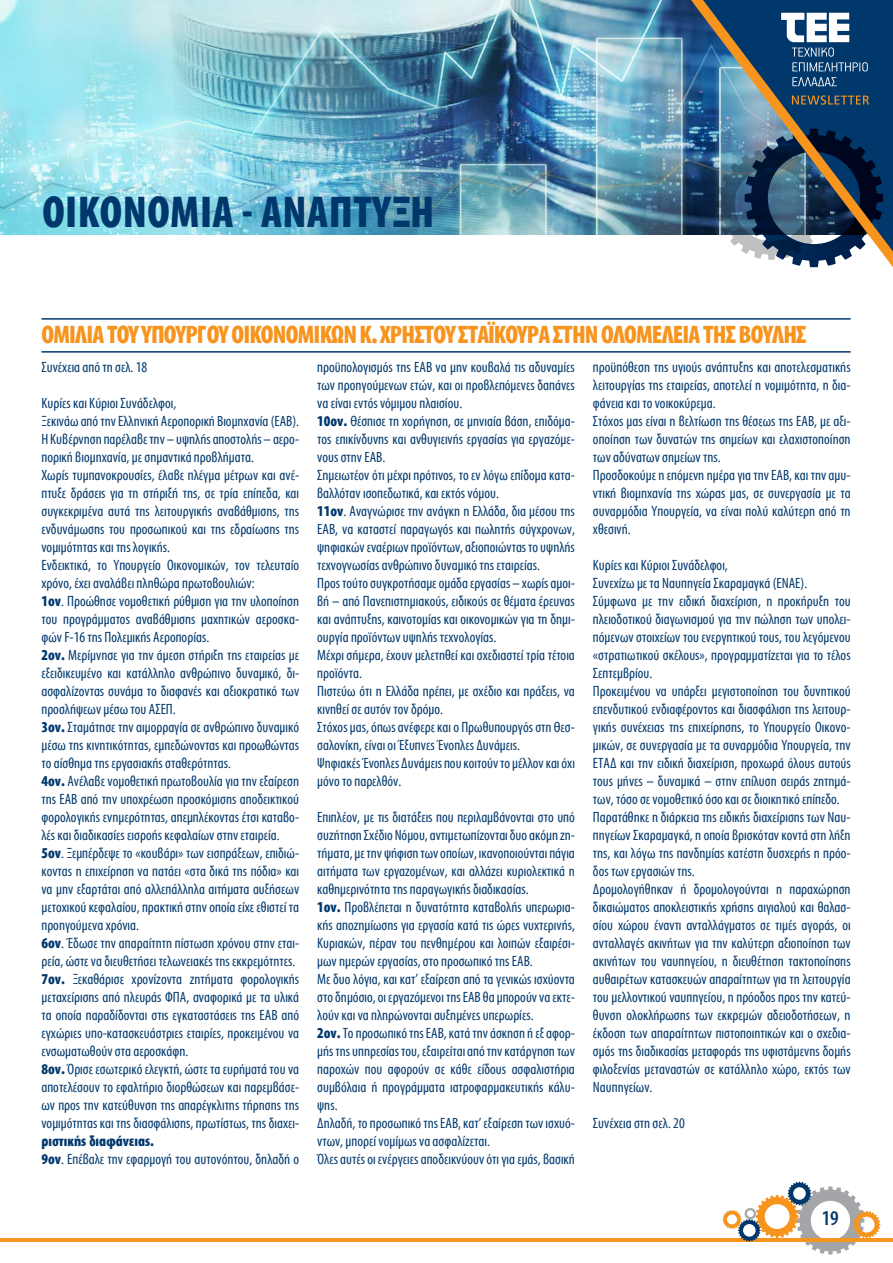
<style>
.page{position:relative;width:893px;height:1263px;background:#fff}
.page>*{position:absolute;margin:0;border:0;box-sizing:border-box;transform-origin:0 0}
.t1{font:700 45px "Myriad Condensed Greek";letter-spacing:.01em;color:#00386c}
.t2{font:700 25.5px "Myriad Condensed Greek";letter-spacing:-.03em;color:#f7941e}
.t3{font:500 21px "Myriad Condensed Greek";color:#00386c}
.t4{font:15px/18px "Myriad Condensed Greek";color:#00386c}
.s1{font-weight:700}
</style>
<div class="page">
<hr style="left:0;top:1238px;width:893px;height:3px;background:#f7941e">
<svg style="left:723px;top:1182px;width:157px;height:72px"></svg>
<img style="left:0;top:0;width:691px;height:234px">
<img style="left:691px;top:0;width:202px;height:267px">
<svg style="left:792px;top:95px;width:77px;height:10px"></svg>
<svg style="left:781px;top:13px;width:87px;height:58px"></svg>
<svg style="left:792px;top:77px;width:45px;height:9px"></svg>
<hr style="left:41px;top:318px;width:810px;height:2px;background:#00386c">
<hr style="left:41px;top:351px;width:810px;height:2px;background:#00386c">
<h1 class="t1" style="left:43px;top:189px;width:393px">ΟΙΚΟΝΟΜΙΑ - ΑΝΑΠΤΥΞΗ</h1>
<h2 class="t2" style="left:41px;top:322px;width:766px">ΟΜΙΛΙΑ ΤΟΥ ΥΠΟΥΡΓΟΥ ΟΙΚΟΝΟΜΙΚΩΝ Κ. ΧΡΗΣΤΟΥ ΣΤΑΪΚΟΥΡΑ ΣΤΗΝ ΟΛΟΜΕΛΕΙΑ ΤΗΣ ΒΟΥΛΗΣ</h2>
<p class="t4" style="left:41px;top:358px;width:107px">Συνέχεια από τη σελ. 18</p>
<p class="t4" style="left:41px;top:394px;width:259px">Κυρίες και Κύριοι Συνάδελφοι,<br>Ξεκινάω από την Ελληνική Αεροπορική Βιομηχανία (ΕΑΒ).<br>Η Κυβέρνηση παρέλαβε την – υψηλής αποστολής – αερο&shy;πορική βιομηχανία, με σημαντικά προβλήματα.<br>Χωρίς τυμπανοκρουσίες, έλαβε πλέγμα μέτρων και ανέ&shy;πτυξε δράσεις για τη στήριξή της, σε τρία επίπεδα, και συγκεκριμένα αυτά της λειτουργικής αναβάθμισης, της ενδυνάμωσης του προσωπικού και της εδραίωσης της νομιμότητας και της λογικής.<br>Ενδεικτικά, το Υπουργείο Οικονομικών, τον τελευταίο χρόνο, έχει αναλάβει πληθώρα πρωτοβουλιών:<br><span class="s1">1ον</span>. Προώθησε νομοθετική ρύθμιση για την υλοποίηση του προγράμματος αναβάθμισης μαχητικών αεροσκα&shy;φών F-16 της Πολεμικής Αεροπορίας.<br><span class="s1">2ον.</span> Μερίμνησε για την άμεση στήριξη της εταιρείας με εξειδικευμένο και κατάλληλο ανθρώπινο δυναμικό, δι&shy;ασφαλίζοντας συνάμα το διαφανές και αξιοκρατικό των προσλήψεων μέσω του ΑΣΕΠ.<br><span class="s1">3ον.</span> Σταμάτησε την αιμορραγία σε ανθρώπινο δυναμικό μέσω της κινητικότητας, εμπεδώνοντας και προωθώντας το αίσθημα της εργασιακής σταθερότητας.<br><span class="s1">4ον.</span> Ανέλαβε νομοθετική πρωτοβουλία για την εξαίρεση της ΕΑΒ από την υποχρέωση προσκόμισης αποδεικτικού φορολογικής ενημερότητας, απεμπλέκοντας έτσι καταβο&shy;λές και διαδικασίες εισροής κεφαλαίων στην εταιρεία.<br><span class="s1">5ον</span>. Ξεμπέρδεψε το «κουβάρι» των εισπράξεων, επιδιώ&shy;κοντας η επιχείρηση να πατάει «στα δικά της πόδια» και να μην εξαρτάται από αλλεπάλληλα αιτήματα αυξήσεων μετοχικού κεφαλαίου, πρακτική στην οποία είχε εθιστεί τα προηγούμενα χρόνια.<br><span class="s1">6ον</span>. Έδωσε την απαραίτητη πίστωση χρόνου στην εται&shy;ρεία, ώστε να διευθετήσει τελωνειακές της εκκρεμότητες.<br><span class="s1">7ον.</span> Ξεκαθάρισε χρονίζοντα ζητήματα φορολογικής μεταχείρισης από πλευράς ΦΠΑ, αναφορικά με τα υλικά τα οποία παραδίδονται στις εγκαταστάσεις της ΕΑΒ από εγχώριες υπο-κατασκευάστριες εταιρίες, προκειμένου να ενσωματωθούν στα αεροσκάφη.<br><span class="s1">8ον.</span> Όρισε εσωτερικό ελεγκτή, ώστε τα ευρήματά του να αποτελέσουν το εφαλτήριο διορθώσεων και παρεμβάσε&shy;ων προς την κατεύθυνση της απαρέγκλιτης τήρησης της νομιμότητας και της διασφάλισης, πρωτίστως, της διαχει-</p>
<p class="t4" style="left:41px;top:1132px;width:259px"><span class="s1">ριστικής διαφάνειας.<br>9ον</span>. Επέβαλε την εφαρμογή του αυτονόητου, δηλαδή ο</p>
<p class="t4" style="left:317px;top:358px;width:259px">προϋπολογισμός της ΕΑΒ να μην κουβαλά τις αδυναμίες των προηγούμενων ετών, και οι προβλεπόμενες δαπάνες να είναι εντός νόμιμου πλαισίου.<br><span class="s1">10ον.</span> Θέσπισε τη χορήγηση, σε μηνιαία βάση, επιδόμα&shy;τος επικίνδυνης και ανθυγιεινής εργασίας για εργαζόμε&shy;νους στην ΕΑΒ.<br>Σημειωτέον ότι μέχρι πρότινος, το εν λόγω επίδομα κατα&shy;βαλλόταν ισοπεδωτικά, και εκτός νόμου.<br><span class="s1">11ον</span>. Αναγνώρισε την ανάγκη η Ελλάδα, δια μέσου της ΕΑΒ, να καταστεί παραγωγός και πωλητής σύγχρονων, ψηφιακών εναέριων προϊόντων, αξιοποιώντας το υψηλής τεχνογνωσίας ανθρώπινο δυναμικό της εταιρείας.<br>Προς τούτο συγκροτήσαμε ομάδα εργασίας – χωρίς αμοι&shy;βή – από Πανεπιστημιακούς, ειδικούς σε θέματα έρευνας και ανάπτυξης, καινοτομίας και οικονομικών για τη δημι&shy;ουργία προϊόντων υψηλής τεχνολογίας.<br>Μέχρι σήμερα, έχουν μελετηθεί και σχεδιαστεί τρία τέτοια προϊόντα.<br>Πιστεύω ότι η Ελλάδα πρέπει, με σχέδιο και πράξεις, να κινηθεί σε αυτόν τον δρόμο.<br>Στόχος μας, όπως ανέφερε και ο Πρωθυπουργός στη Θεσ&shy;σαλονίκη, είναι οι Έξυπνες Ένοπλες Δυνάμεις.<br>Ψηφιακές Ένοπλες Δυνάμεις που κοιτούν το μέλλον και όχι μόνο το παρελθόν.</p>
<p class="t4" style="left:317px;top:808px;width:259px">Επιπλέον, με τις διατάξεις που περιλαμβάνονται στο υπό συζήτηση Σχέδιο Νόμου, αντιμετωπίζονται δυο ακόμη ζη&shy;τήματα, με την ψήφιση των οποίων, ικανοποιούνται πάγια αιτήματα των εργαζομένων, και αλλάζει κυριολεκτικά η καθημερινότητα της παραγωγικής διαδικασίας.<br><span class="s1">1ον.</span> Προβλέπεται η δυνατότητα καταβολής υπερωρια&shy;κής αποζημίωσης για εργασία κατά τις ώρες νυχτερινής, Κυριακών, πέραν του πενθημέρου και λοιπών εξαιρέσι&shy;μων ημερών εργασίας, στο προσωπικό της ΕΑΒ.<br>Με δυο λόγια, και κατ’ εξαίρεση από τα γενικώς ισχύοντα στο δημόσιο, οι εργαζόμενοι της ΕΑΒ θα μπορούν να εκτε&shy;λούν και να πληρώνονται αυξημένες υπερωρίες.<br><span class="s1">2ον.</span> Το προσωπικό της ΕΑΒ, κατά την άσκηση ή εξ αφορ&shy;μής της υπηρεσίας του, εξαιρείται από την κατάργηση των παροχών που αφορούν σε κάθε είδους ασφαλιστήρια συμβόλαια ή προγράμματα ιατροφαρμακευτικής κάλυ&shy;ψης.<br>Δηλαδή, το προσωπικό της ΕΑΒ, κατ’ εξαίρεση των ισχυό&shy;ντων, μπορεί νομίμως να ασφαλίζεται.<br>Όλες αυτές οι ενέργειες αποδεικνύουν ότι για εμάς, βασική</p>
<p class="t4" style="left:593px;top:358px;width:259px">προϋπόθεση της υγιούς ανάπτυξης και αποτελεσματικής λειτουργίας της εταιρείας, αποτελεί η νομιμότητα, η δια&shy;φάνεια και το νοικοκύρεμα.<br>Στόχος μας είναι η βελτίωση της θέσεως της ΕΑΒ, με αξι&shy;οποίηση των δυνατών της σημείων και ελαχιστοποίηση των αδύνατων σημείων της.<br>Προσδοκούμε η επόμενη ημέρα για την ΕΑΒ, και την αμυ&shy;ντική βιομηχανία της χώρας μας, σε συνεργασία με τα συναρμόδια Υπουργεία, να είναι πολύ καλύτερη από τη χθεσινή.</p>
<p class="t4" style="left:593px;top:556px;width:259px">Κυρίες και Κύριοι Συνάδελφοι,<br>Συνεχίζω με τα Ναυπηγεία Σκαραμαγκά (ΕΝΑΕ).<br>Σύμφωνα με την ειδική διαχείριση, η προκήρυξη του πλειοδοτικού διαγωνισμού για την πώληση των υπολει&shy;πόμενων στοιχείων του ενεργητικού τους, του λεγόμενου «στρατιωτικού σκέλους», προγραμματίζεται για το τέλος Σεπτεμβρίου.<br>Προκειμένου να υπάρξει μεγιστοποίηση του δυνητικού επενδυτικού ενδιαφέροντος και διασφάλιση της λειτουρ&shy;γικής συνέχειας της επιχείρησης, το Υπουργείο Οικονο&shy;μικών, σε συνεργασία με τα συναρμόδια Υπουργεία, την ΕΤΑΔ και την ειδική διαχείριση, προχωρά όλους αυτούς τους μήνες – δυναμικά – στην επίλυση σειράς ζητημά&shy;των, τόσο σε νομοθετικό όσο και σε διοικητικό επίπεδο.<br>Παρατάθηκε η διάρκεια της ειδικής διαχείρισης των Ναυ&shy;πηγείων Σκαραμαγκά, η οποία βρισκόταν κοντά στη λήξη της, και λόγω της πανδημίας κατέστη δυσχερής η πρόο&shy;δος των εργασιών της.<br>Δρομολογήθηκαν ή δρομολογούνται η παραχώρηση δικαιώματος αποκλειστικής χρήσης αιγιαλού και θαλασ&shy;σίου χώρου έναντι ανταλλάγματος σε τιμές αγοράς, οι ανταλλαγές ακινήτων για την καλύτερη αξιοποίηση των ακινήτων του ναυπηγείου, η διευθέτηση τακτοποίησης αυθαιρέτων κατασκευών απαραίτητων για τη λειτουργία του μελλοντικού ναυπηγείου, η πρόοδος προς την κατεύ&shy;θυνση ολοκλήρωσης των εκκρεμών αδειοδοτήσεων, η έκδοση των απαραίτητων πιστοποιητικών και ο σχεδια&shy;σμός της διαδικασίας μεταφοράς της υφιστάμενης δομής φιλοξενίας μεταναστών σε κατάλληλο χώρο, εκτός των Ναυπηγείων.</p>
<p class="t4" style="left:593px;top:1114px;width:93px">Συνέχεια στη σελ. 20</p>
<h3 class="t3" style="left:822px;top:1208px;width:19px">19</h3>
</div>
